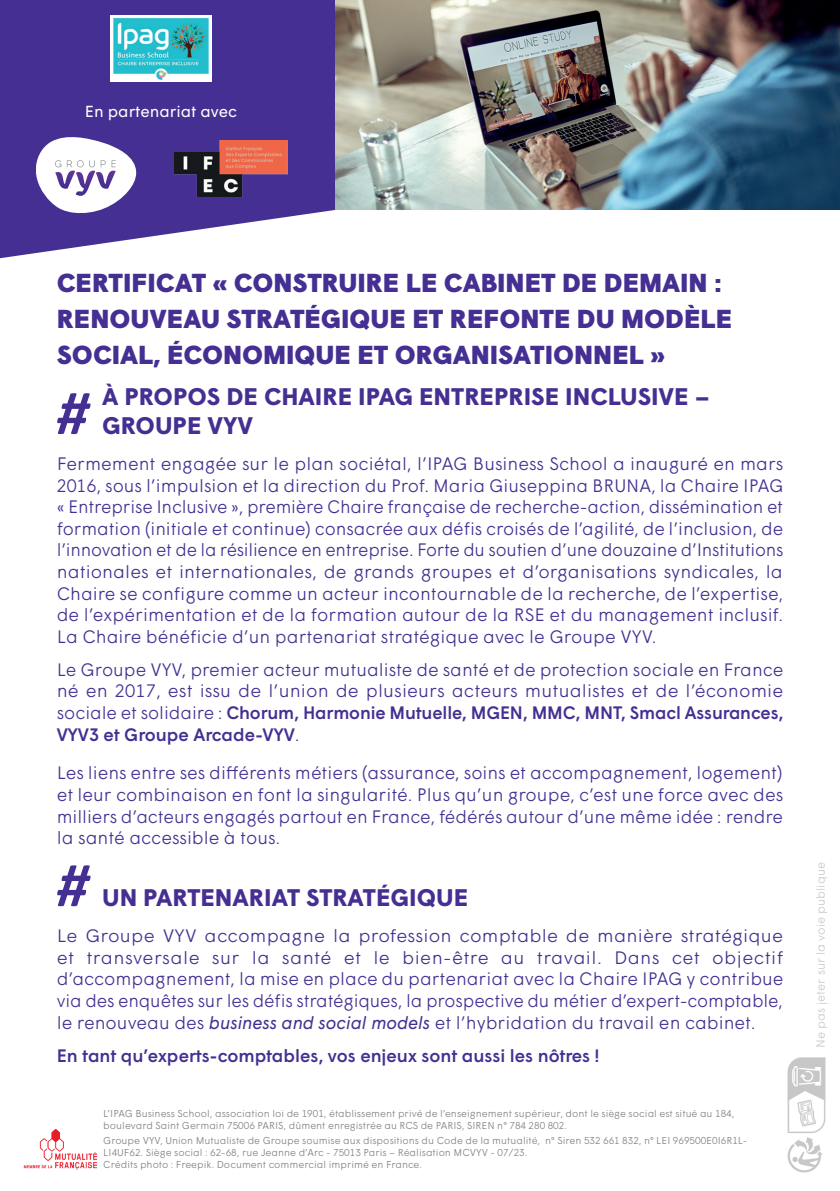
<style>
.page{position:relative;width:840px;height:1191px;background:#fff}
.page>*{position:absolute;margin:0;border:0;box-sizing:border-box;transform-origin:0 0}
.t1{font:italic 700 64px "Calibri";color:#452f92}
.t2{font:900 26px/36px "Wigrum";color:#452f92}
.t3{font:700 24px "Wigrum";color:#452f92}
.t4{font:300 18px/21.6px "Wigrum";color:#452f92;text-align:justify}
.t5{font:500 18px "Wigrum";color:#452f92}
.t6{font:16px "Wigrum";color:#fff}
.t7{font:300 12px "Wigrum";color:#c7c8ca}
.t8{font:300 10px/12px "Wigrum";color:#808285}
.s1{font-weight:500}
.s2{font-weight:400;font-style:italic}
</style>
<div class="page">
<img style="left:787px;top:1057px;width:39px;height:116px">
<svg style="left:0;top:0;width:336px;height:258px;background:#5c499f"></svg>
<img style="left:336px;top:0;width:503px;height:210px">
<img style="left:23px;top:1129px;width:74px;height:40px">
<img style="left:111px;top:15px;width:100px;height:67px">
<svg style="left:37px;top:134px;width:99px;height:81px"></svg>
<img style="left:175px;top:140px;width:112px;height:56px">
<p class="t6" style="left:85px;top:100px;width:154px">En partenariat avec</p>
<h2 class="t2" style="left:57px;top:263px;width:676px">CERTIFICAT « CONSTRUIRE LE CABINET DE DEMAIN :<br>RENOUVEAU STRATÉGIQUE ET REFONTE DU MODÈLE<br>SOCIAL, ÉCONOMIQUE ET ORGANISATIONNEL »</h2>
<h3 class="t3" style="left:102px;top:378px;width:609px">À PROPOS DE CHAIRE IPAG ENTREPRISE INCLUSIVE –</h3>
<h1 class="t1" style="left:57px;top:367px;width:33px">#</h1>
<h3 class="t3" style="left:102px;top:407px;width:152px">GROUPE VYV</h3>
<p class="t4" style="left:57px;top:451px;width:727px">Fermement engagée sur le plan sociétal, l’IPAG Business School a inauguré en mars 2016, sous l’impulsion et la direction du Prof. Maria Giuseppina BRUNA, la Chaire IPAG « Entreprise Inclusive », première Chaire française de recherche-action, dissémination et formation (initiale et continue) consacrée aux défis croisés de l’agilité, de l’inclusion, de l’innovation et de la résilience en entreprise. Forte du soutien d’une douzaine d’Institutions nationales et internationales, de grands groupes et d’organisations syndicales, la Chaire se configure comme un acteur incontournable de la recherche, de l’expertise, de l’expérimentation et de la formation autour de la RSE et du management inclusif.<br>La Chaire bénéficie d’un partenariat stratégique avec le Groupe VYV.</p>
<p class="t4" style="left:57px;top:657px;width:727px">Le Groupe VYV, premier acteur mutualiste de santé et de protection sociale en France né en 2017, est issu de l’union de plusieurs acteurs mutualistes et de l’économie sociale et solidaire : <span class="s1">Chorum, Harmonie Mutuelle, MGEN, MMC, MNT, Smacl Assurances, VYV3 et Groupe Arcade-VYV</span>.</p>
<p class="t4" style="left:57px;top:761px;width:727px">Les liens entre ses différents métiers (assurance, soins et accompagnement, logement) et leur combinaison en font la singularité. Plus qu’un groupe, c’est une force avec des milliers d’acteurs engagés partout en France, fédérés autour d’une même idée : rendre la santé accessible à tous.</p>
<h1 class="t1" style="left:57px;top:839px;width:33px">#</h1>
<h3 class="t3" style="left:102px;top:879px;width:367px">UN PARTENARIAT STRATÉGIQUE</h3>
<p class="t4" style="left:57px;top:923px;width:727px">Le Groupe VYV accompagne la profession comptable de manière stratégique et transversale sur la santé et le bien-être au travail. Dans cet objectif d’accompagnement, la mise en place du partenariat avec la Chaire IPAG y contribue via des enquêtes sur les défis stratégiques, la prospective du métier d’expert-comptable, le renouveau des <span class="s2">business and social models</span> et l’hybridation du travail en cabinet.</p>
<p class="t5" style="left:57px;top:1041px;width:544px">En tant qu’experts-comptables, vos enjeux sont aussi les nôtres !</p>
<p class="t8" style="left:103px;top:1107px;width:632px">L’IPAG Business School, association loi de 1901, établissement privé de l’enseignement supérieur, dont le siège social est situé au 184, boulevard Saint Germain 75006 PARIS, dûment enregistrée au RCS de PARIS, SIREN n° 784 280 802.</p>
<p class="t8" style="left:103px;top:1134px;width:645px">Groupe VYV, Union Mutualiste de Groupe soumise aux dispositions du Code de la mutualité, n° Siren 532 661 832, n° LEI 969500E0I6R1L-<br>LI4UF62. Siège social : 62-68, rue Jeanne d’Arc - 75013 Paris – Réalisation MCVYV - 07/23.<br>Crédits photo : Freepik. Document commercial imprimé en France.</p>
<p class="t7" style="left:811px;top:1047px;width:187px;rotate:-90deg">Ne pas jeter sur la voie publique</p>
</div>
